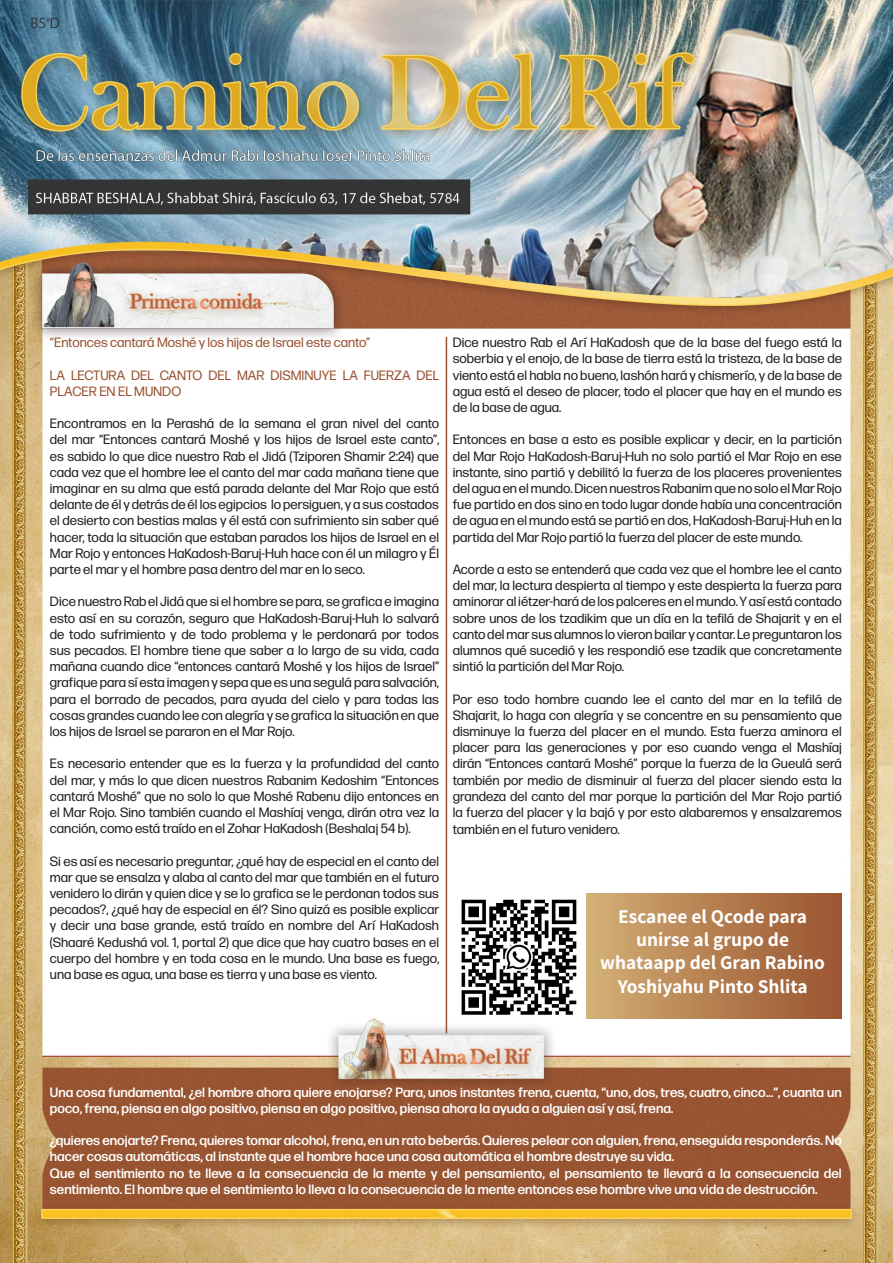
<style>
.page{position:relative;width:893px;height:1263px;background:#fff}
.page>*{position:absolute;margin:0;border:0;box-sizing:border-box;transform-origin:0 0}
.t1{font:700 19.5px/23.4px "Assistant";color:#fff;text-align:center}
.t2{font:13.5px/16.2px "Forma DJR Text";color:#231f20;text-align:justify}
.t3{font:500 13.5px/16.2px "Forma DJR Text";color:#fff}
.t4{font:13.5px/16.2px "Forma DJR Text";color:#995331}
</style>
<div class="page">
<img style="left:0;top:0;width:893px;height:1263px">
<hr style="left:446px;top:337px;width:1px;height:696px;background:#975230">
<svg style="left:586px;top:893px;width:256px;height:125px;background:#b68152"></svg>
<img style="left:453px;top:893px;width:133px;height:125px">
<p class="t4" style="left:50px;top:334px;width:322px">“Entonces cantará Moshé y los hijos de Israel este canto“</p>
<p class="t4" style="left:343px;top:366px;width:98px">LA FUERZA DEL</p>
<p class="t4" style="left:50px;top:366px;width:216px">LA LECTURA DEL CANTO DEL MAR<br>PLACER EN EL MUNDO</p>
<p class="t2" style="left:50px;top:415px;width:391px">Encontramos en la Perashá de la semana el gran nivel del canto del mar “Entonces cantará Moshé y los hijos de Israel este canto ,“ es sabido lo que dice nuestro Rab el Jidá (Tziporen Shamir 2:24) que cada vez que el hombre lee el canto del mar cada mañana tiene que imaginar en su alma que está parada delante del Mar Rojo que está delantedeélydetrásdeél losegipcios lopersiguen ay, suscostados el desierto con bestias malas y él está con sufrimiento sin saber qué hacer, toda la situación que estaban parados los hijos de Israel en el Mar Rojo y entonces HaKadosh-Baruj-Huh hace con él un milagro y Él parte el mar y el hombre pasa dentro del mar en lo seco.</p>
<p class="t2" style="left:50px;top:593px;width:391px">DicenuestroRabelJidáquesielhombresepara,segraficaeimagina esto así en su corazón, seguro que HaKadosh-Baruj-Huh lo salvará de todo sufrimiento y de todo problema ley perdonará por todos sus pecados. El hombre tiene que saber loa largo de su vida, cada mañana cuando dice “entonces cantará Moshé y los hijos de Israel“ grafiqueparasíestaimagenysepaqueesunaseguláparasalvación, para el borrado de pecados, para ayuda del cielo y para todas las cosas grandes cuando leecon alegría y segrafica la situación en que los hijos de Israel se pararon en el Mar Rojo.</p>
<p class="t2" style="left:50px;top:755px;width:391px">Es necesario entender que es la fuerza lay profundidad del canto del mar y, más lo que dicen nuestros Rabanim Kedoshim “Entonces cantará Moshé” que no solo lo que Moshé Rabenu dijo entonces en el Mar Rojo. Sino también cuando el Mashíaj venga, dirán otra vez la canción, como está traído en el Zohar HaKadosh (Beshalaj 54 . (b</p>
<p class="t2" style="left:50px;top:852px;width:391px">Si es así es necesario preguntar ¿, qué hay de especial en el canto del mar que se ensalza y alaba al canto del mar que también en el futuro venidero lo dirán y quien dice y se lo grafica se le perdonan todos sus pecados ¿,? qué hay de especial en él? Sino quizá es posible explicar y decir una base grande, está traído en nombre del Arí HaKadosh (Shaaré Kedushá vol 1,. portal 2) que dice que hay cuatro bases en el cuerpo del hombre y en toda cosa en le mundo. Una base es fuego, una base es agua, una base es tierra y una base es viento.</p>
<p class="t4" style="left:271px;top:366px;width:68px">DISMINUYE</p>
<p class="t2" style="left:453px;top:334px;width:391px">Dice nuestro Rab el Arí HaKadosh que de la base del fuego está la soberbia y el enojo, de la base de tierra está la tristeza, de la base de viento está el habla no bueno, lashón hará ychismerío y, de la base de agua está el deseo de placer, todo el placer que hay en el mundo es de la base de agua.</p>
<p class="t2" style="left:453px;top:431px;width:391px">Entonces en base a esto es posible explicar y decir, en la partición del Mar Rojo HaKadosh-Baruj-Huh no solo partió el Mar Rojo en ese instante, sino partió y debilitó la fuerza de los placeres provenientes delaguaenelmundo.DicennuestrosRabanimquenosoloelMarRojo fue partido en dos sino en todo lugar donde había una concentración deagua en el mundoestá se partióen dos,HaKadosh-Baruj-Huh en la partida del Mar Rojo partió la fuerza del placer de este mundo.</p>
<p class="t2" style="left:453px;top:561px;width:391px">Acorde a esto se entenderá que cada vez que el hombre lee el canto del mar la, lectura despierta al tiempo y este despierta la fuerza para aminoraraliétzer-harádelospalceresenelmundo Y. asíestácontado sobre unos de los tzadikim que un día en la tefilá de Shajarit y en el cantodelmarsusalumnoslovieronbailarycantar Le. preguntaronlos alumnos qué sucedió y les respondió ese tzadik que concretamente sintió la partición del Mar Rojo.</p>
<p class="t2" style="left:453px;top:690px;width:391px">Por eso todo hombre cuando lee el canto del mar en la tefilá de Shajarit lo, haga con alegría y se concentre en su pensamiento que disminuye la fuerza del placer en el mundo. Esta fuerza aminora el placer para las generaciones y por eso cuando venga el Mashíaj dirán “Entonces cantará Moshé” porque la fuerza de la Gueulá será también por medio de disminuir al fuerza del placer siendo esta la grandeza del canto del mar porque la partición del Mar Rojo partió la fuerza del placer lay bajó y por esto alabaremos y ensalzaremos también en el futuro venidero.</p>
<p class="t1" style="left:600px;top:903px;width:226px">Escanee el Qcode para unirse al grupo de whataapp del Gran Rabino<br>Yoshiyahu Pinto Shlita</p>
<p class="t3" style="left:50px;top:1083px;width:793px">Una cosa fundamental ¿, el hombre ahora quiere enojarse? Para, unos instantes frena, cuenta “, uno, dos, tres, cuatro, cinco…”, cuanta un poco, frena, piensa en algo positivo, piensa en algo positivo, piensa ahora la ayuda a alguien así y así, frena.</p>
<p class="t3" style="left:50px;top:1132px;width:793px">¿quieres enojarte? Frena,quieres tomaralcohol,frena,en un rato beberás.Quieres pelearcon alguien,frena,enseguida responderás.No hacer cosas automáticas, al instante que el hombre hace una cosa automática el hombre destruye su vida.</p>
<p class="t3" style="left:50px;top:1164px;width:793px">Que el sentimiento no te lleve laa consecuencia de la mente y del pensamiento, el pensamiento te llevará laa consecuencia del sentimiento. El hombre que el sentimiento lo lleva laa consecuencia de la mente entonces ese hombre vive una vida de destrucción.</p>
</div>
